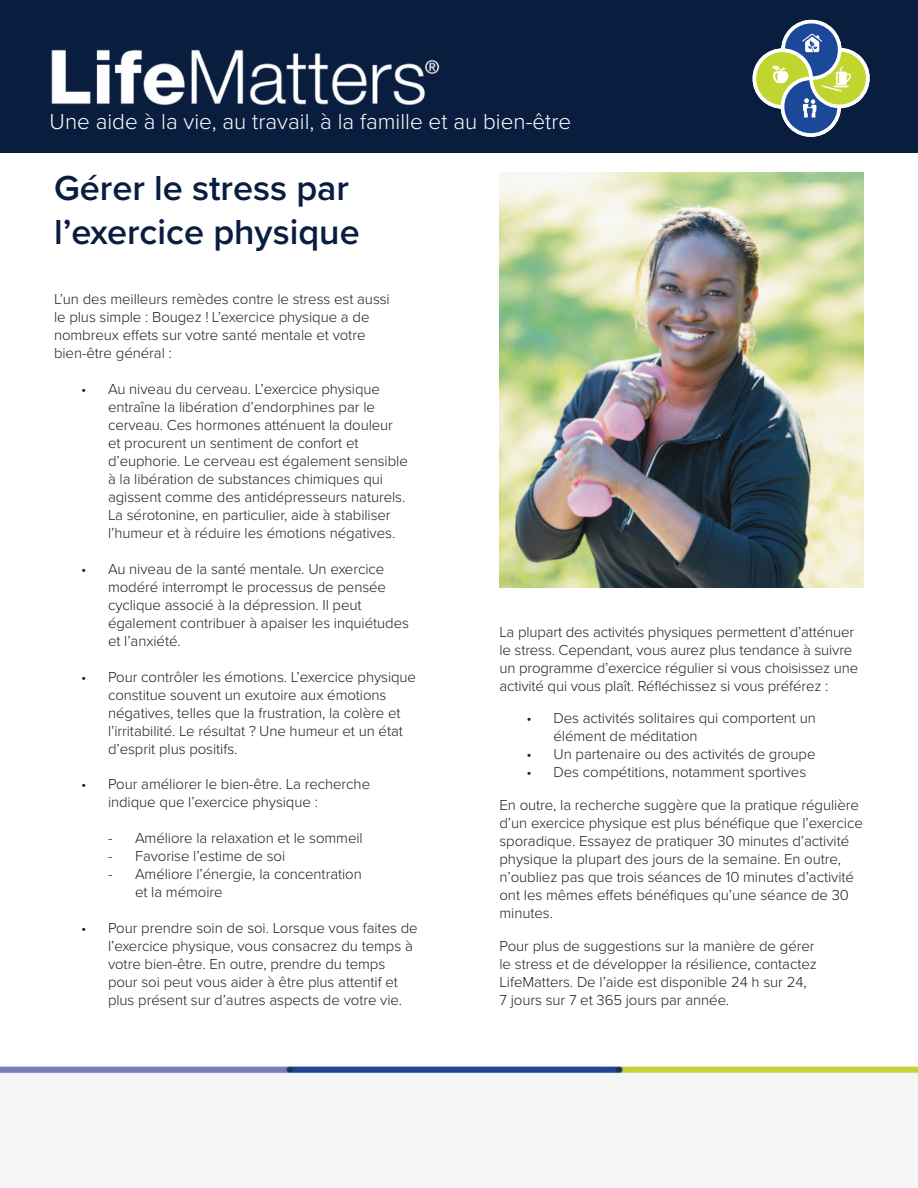
<style>
.page{position:relative;width:918px;height:1188px;background:#fff}
.page>*{position:absolute;margin:0;border:0;box-sizing:border-box;transform-origin:0 0}
.t1{font:600 36px/43.2px "Proxima Nova";color:#091d3f}
.t2{font:300 22.5px "Proxima Nova";color:#fff}
.t3{font:300 15px/18px "Proxima Nova";letter-spacing:-.005em;color:#231f20}
</style>
<div class="page">
<div style="left:0;top:0;width:918px;height:153px;background:#091d3f"></div>
<img style="left:51px;top:49px;width:389px;height:57px">
<img style="left:0;top:1066px;width:918px;height:16px">
<img style="left:500px;top:172px;width:364px;height:416px">
<svg style="left:753px;top:19px;width:117px;height:118px"></svg>
<p class="t2" style="left:50px;top:114px;width:523px">Une aide à la vie, au travail, à la famille et au bien-être</p>
<p class="t1" style="left:54px;top:170px;width:307px">Gérer le stress par l’exercice physique</p>
<p class="t3" style="left:54px;top:292px;width:337px">L’un des meilleurs remèdes contre le stress est aussi le plus simple : Bougez ! L’exercice physique a de nombreux effets sur votre santé mentale et votre bien-être général :</p>
<p class="t3" style="left:108px;top:382px;width:301px;text-indent:-27px">• Au niveau du cerveau. L’exercice physique entraîne la libération d’endorphines par le cerveau. Ces hormones atténuent la douleur et procurent un sentiment de confort et d’euphorie. Le cerveau est également sensible à la libération de substances chimiques qui agissent comme des antidépresseurs naturels.<br>La sérotonine, en particulier, aide à stabiliser l’humeur et à réduire les émotions négatives.</p>
<p class="t3" style="left:108px;top:561px;width:303px;text-indent:-27px">• Au niveau de la santé mentale. Un exercice modéré interrompt le processus de pensée cyclique associé à la dépression. Il peut également contribuer à apaiser les inquiétudes et l’anxiété.</p>
<p class="t3" style="left:108px;top:669px;width:310px;text-indent:-27px">• Pour contrôler les émotions. L’exercice physique constitue souvent un exutoire aux émotions négatives, telles que la frustration, la colère et l’irritabilité. Le résultat ? Une humeur et un état d’esprit plus positifs.</p>
<p class="t3" style="left:108px;top:777px;width:264px;text-indent:-27px">• Pour améliorer le bien-être. La recherche indique que l’exercice physique :</p>
<p class="t3" style="left:108px;top:830px;width:256px">- Améliore la relaxation et le sommeil</p>
<p class="t3" style="left:108px;top:848px;width:179px">- Favorise l’estime de soi</p>
<p class="t3" style="left:135px;top:866px;width:228px;text-indent:-27px">- Améliore l’énergie, la concentration et la mémoire</p>
<p class="t3" style="left:108px;top:921px;width:311px;text-indent:-27px">• Pour prendre soin de soi. Lorsque vous faites de l’exercice physique, vous consacrez du temps à votre bien-être. En outre, prendre du temps pour soi peut vous aider à être plus attentif et plus présent sur d’autres aspects de votre vie.</p>
<p class="t3" style="left:500px;top:624px;width:360px">La plupart des activités physiques permettent d’atténuer le stress. Cependant, vous aurez plus tendance à suivre un programme d’exercice régulier si vous choisissez une activité qui vous plaît. Réfléchissez si vous préférez :</p>
<p class="t3" style="left:554px;top:710px;width:264px;text-indent:-27px">• Des activités solitaires qui comportent un élément de méditation</p>
<p class="t3" style="left:526px;top:746px;width:291px">• Un partenaire ou des activités de groupe</p>
<p class="t3" style="left:526px;top:764px;width:281px">• Des compétitions, notamment sportives</p>
<p class="t3" style="left:500px;top:797px;width:365px">En outre, la recherche suggère que la pratique régulière d’un exercice physique est plus bénéfique que l’exercice sporadique. Essayez de pratiquer 30 minutes d’activité physique la plupart des jours de la semaine. En outre, n’oubliez pas que trois séances de 10 minutes d’activité ont les mêmes effets bénéfiques qu’une séance de 30 minutes.</p>
<p class="t3" style="left:500px;top:938px;width:319px">Pour plus de suggestions sur la manière de gérer le stress et de développer la résilience, contactez LifeMatters. De l’aide est disponible 24 h sur 24, 7 jours sur 7 et 365 jours par année.</p>
</div>
